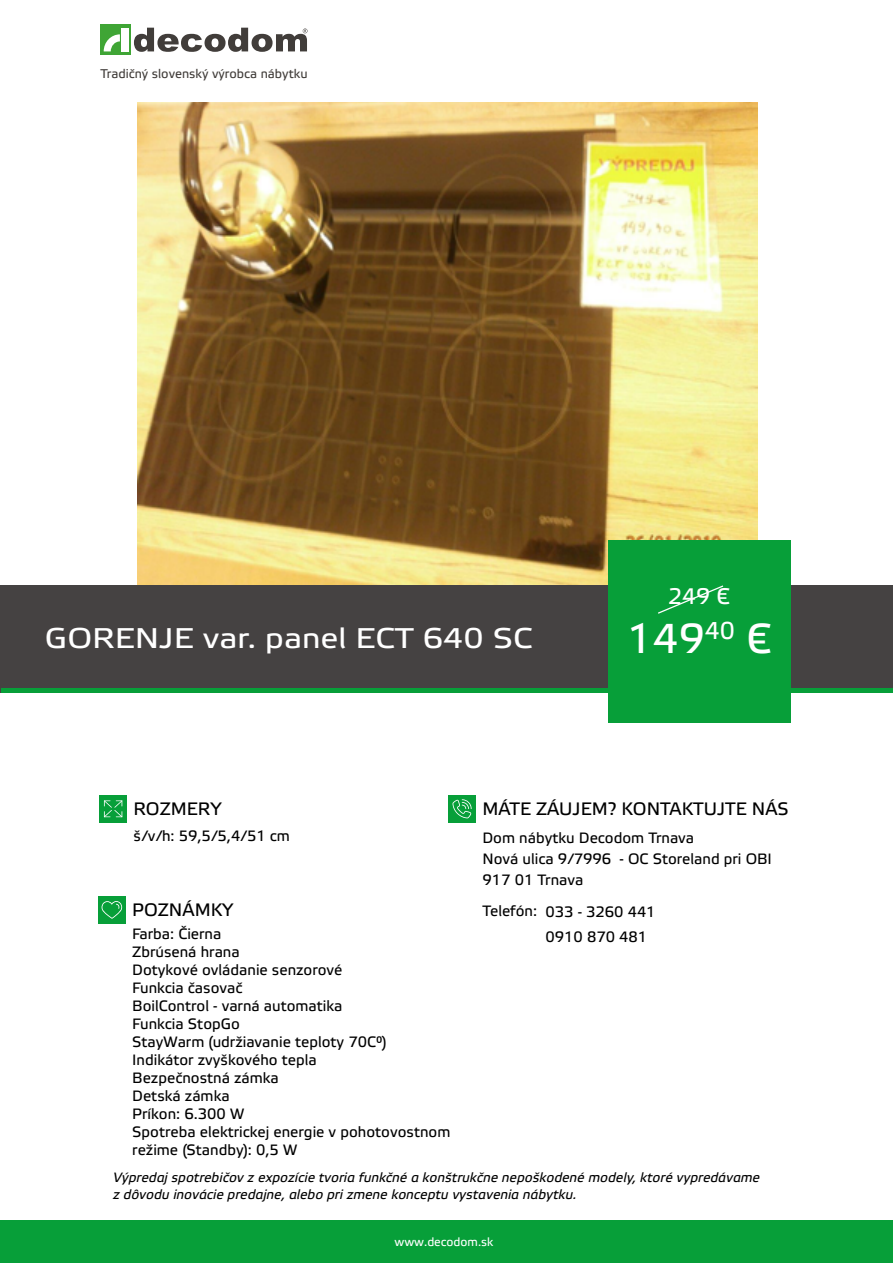
<style>
.page{position:relative;width:893px;height:1263px;background:#fff}
.page>*{position:absolute;margin:0;border:0;box-sizing:border-box;transform-origin:0 0}
.t1{font:41.7px "Etelka Text Pro";color:#fff}
.t2{font:28.5px "Etelka Text Pro";color:#fff;scale:1.14 1}
.t3{font:22.5px "Etelka Text Pro";color:#fff}
.t4{font:18px "Etelka Text Pro";color:#000}
.t5{font:15px/18px "Etelka Text Pro";color:#000}
.t6{font:italic 13.5px/16.2px "Etelka Text Pro";color:#000}
.t7{font:12.6px "Etelka Text Pro";color:#413d3a}
.t8{font:12px "Etelka Text Pro";color:#fff}
</style>
<div class="page">
<img style="left:137px;top:102px;width:620px;height:483px">
<div style="left:1px;top:585px;width:892px;height:108px;background:#454242"></div>
<div style="left:2px;top:688px;width:891px;height:5px;background:#079f39"></div>
<div style="left:608px;top:540px;width:182px;height:182px;background:#079f39"></div>
<svg style="left:658px;top:585px;width:66px;height:29px"></svg>
<div style="left:1px;top:1220px;width:892px;height:43px;background:#079f39"></div>
<div style="left:100px;top:795px;width:27px;height:27px;background:#079f39"></div>
<svg style="left:104px;top:800px;width:18px;height:17px"></svg>
<div style="left:100px;top:24px;width:31px;height:31px;background:#3fa535"></div>
<svg style="left:134px;top:28px;width:174px;height:24px"></svg>
<div style="left:121px;top:28px;width:7px;height:23px;background:#fff"></div>
<svg style="left:104px;top:34px;width:16px;height:17px"></svg>
<div style="left:98px;top:896px;width:27px;height:27px;background:#079f39"></div>
<svg style="left:102px;top:901px;width:20px;height:18px"></svg>
<div style="left:448px;top:795px;width:28px;height:27px;background:#079f39"></div>
<svg style="left:452px;top:799px;width:20px;height:19px"></svg>
<p class="t7" style="left:100px;top:67px;width:209px">Tradičný slovenský výrobca nábytku</p>
<h3 class="t3" style="left:668px;top:585px;width:63px">249 €</h3>
<h2 class="t2" style="left:45px;top:623px;width:429px">GORENJE var. panel ECT 640 SC</h2>
<h1 class="t1" style="left:627px;top:616px;width:146px">149<sup>40</sup> €</h1>
<p class="t4" style="left:134px;top:799px;width:90px">ROZMERY</p>
<p class="t5" style="left:134px;top:828px;width:158px">š/v/h: 59,5/5,4/51 cm</p>
<p class="t4" style="left:132px;top:900px;width:103px">POZNÁMKY</p>
<p class="t5" style="left:132px;top:926px;width:320px">Farba: Čierna<br>Zbrúsená hrana<br>Dotykové ovládanie senzorové<br>Funkcia časovač<br>BoilControl - varná automatika<br>Funkcia StopGo<br>StayWarm (udržiavanie teploty 70C°)<br>Indikátor zvyškového tepla<br>Bezpečnostná zámka<br>Detská zámka<br>Príkon: 6.300 W<br>Spotreba elektrickej energie v pohotovostnom režime (Standby): 0,5 W</p>
<p class="t4" style="left:482px;top:799px;width:308px">MÁTE ZÁUJEM? KONTAKTUJTE NÁS</p>
<p class="t5" style="left:482px;top:828px;width:291px;line-height:21px">Dom nábytku Decodom Trnava<br>Nová ulica 9/7996 - OC Storeland pri OBI<br>917 01 Trnava</p>
<p class="t5" style="left:545px;top:899px;width:112px;line-height:25.7px;text-indent:-63px">Telefón: 033 - 3260 441<br>0910 870 481</p>
<p class="t6" style="left:113px;top:1170px;width:648px">Výpredaj spotrebičov z expozície tvoria funkčné a konštrukčne nepoškodené modely, ktoré vypredávame z dôvodu inovácie predajne, alebo pri zmene konceptu vystavenia nábytku.</p>
<p class="t8" style="left:395px;top:1235px;width:100px">www.decodom.sk</p>
</div>
